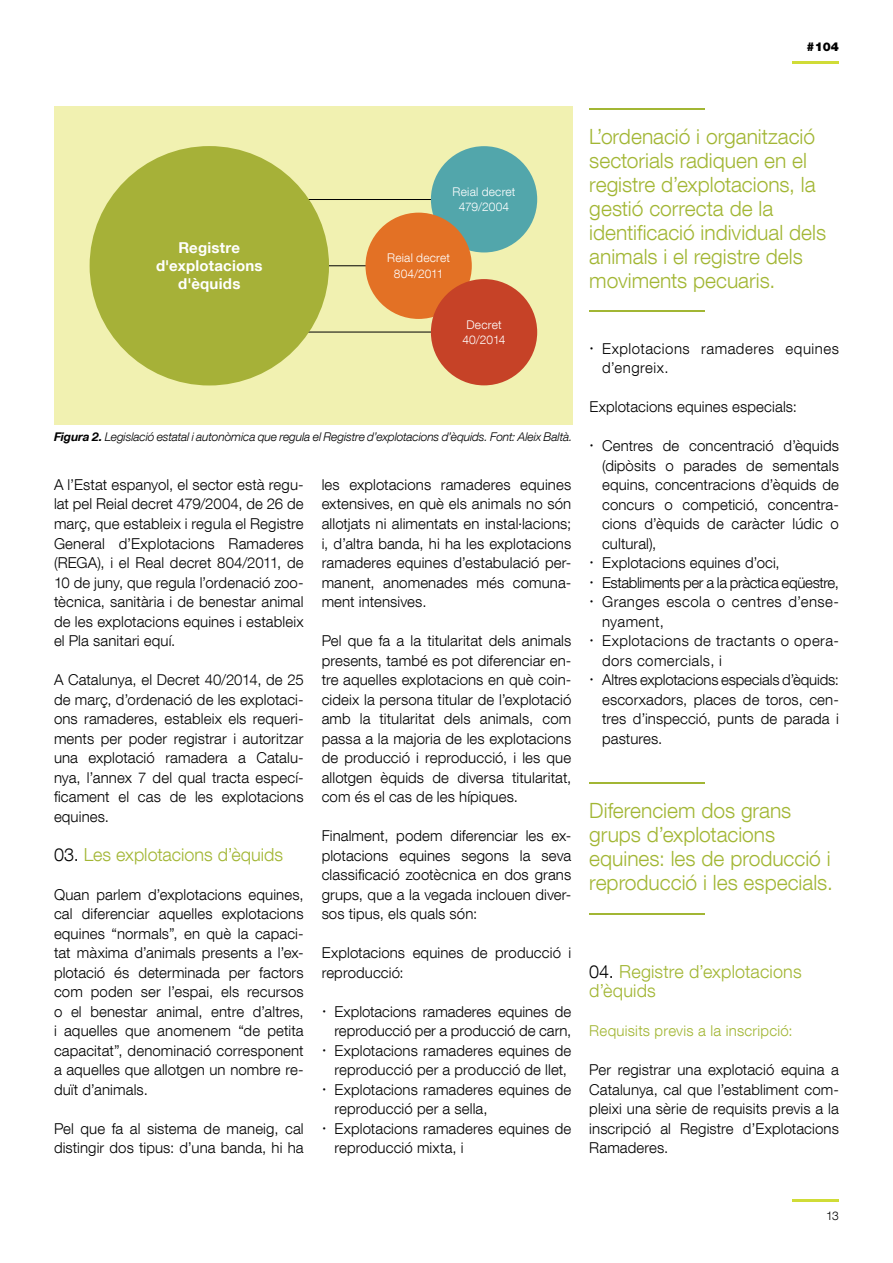
<style>
.page{position:relative;width:893px;height:1263px;background:#fff}
.page>*{position:absolute;margin:0;border:0;box-sizing:border-box;transform-origin:0 0}
.t1{font:300 21px/24px "Helvetica Neue LT Com";color:#a2b634}
.t2{font:300 18px/19.5px "Helvetica Neue LT Com";letter-spacing:.005em;color:#a2b634}
.t3{font:300 15px/19.5px "Helvetica Neue LT Com";letter-spacing:.005em;color:#000;text-align:justify}
.t4{font:300 15px "Helvetica Neue LT Com";letter-spacing:.03em;color:#000}
.t5{font:300 15px/19.5px "Helvetica Neue LT Com";letter-spacing:.035em;color:#000}
.t6{font:300 15px "Helvetica Neue LT Com";letter-spacing:.025em;color:#000}
.t7{font:300 15px "Helvetica Neue LT Com";letter-spacing:-.025em;color:#000}
.t8{font:700 15px/18px "Helvetica Neue LT Com";letter-spacing:.015em;color:#fff;text-align:center}
.t9{font:300 15px "Helvetica Neue LT Com";letter-spacing:.015em;color:#a2b634}
.t10{font:900 12.15px "Helvetica Neue LT Com";color:#000}
.t11{font:italic 300 12px "Helvetica Neue LT Com";letter-spacing:-.01em;color:#000}
.t12{font:300 12px/15.8px "Helvetica Neue LT Com";letter-spacing:.015em;color:#fff;text-align:center}
.t13{font:300 12px "Helvetica Neue LT Com";color:#000}
.s1{font-weight:700}
.s2{color:#000}
.s3{font-size:18px}
</style>
<div class="page">
<hr style="left:589px;top:311px;width:116px;height:1px;background:#a2b634">
<hr style="left:589px;top:108px;width:116px;height:1px;background:#a2b634">
<hr style="left:589px;top:913px;width:116px;height:1px;background:#a2b634">
<hr style="left:589px;top:783px;width:116px;height:1px;background:#a2b634">
<div style="left:54px;top:106px;width:518px;height:319px;background:#f1f1b1"></div>
<hr style="left:278px;top:199px;width:167px;height:1px;background:#000">
<hr style="left:297px;top:265px;width:148px;height:1px;background:#000">
<hr style="left:276px;top:332px;width:169px;height:1px;background:#000">
<div style="left:90px;top:146px;width:239px;height:239px;background:#a6b138;border-radius:50%"></div>
<div style="left:431px;top:146px;width:106px;height:106px;background:#52a6ab;border-radius:50%"></div>
<div style="left:365px;top:213px;width:107px;height:106px;background:#e37125;border-radius:50%"></div>
<div style="left:431px;top:279px;width:106px;height:106px;background:#c64227;border-radius:50%"></div>
<hr style="left:792px;top:1199px;width:47px;height:3px;background:#d0dc37">
<hr style="left:792px;top:61px;width:47px;height:3px;background:#d0dc37">
<p class="t10" style="left:807px;top:40px;width:34px">#104</p>
<p class="t8" style="left:156px;top:238px;width:108px">Registre d'explotacions d'èquids</p>
<p class="t12" style="left:453px;top:183px;width:64px">Reial decret<br>479/2004</p>
<p class="t12" style="left:387px;top:250px;width:64px">Reial decret<br>804/2011</p>
<p class="t12" style="left:462px;top:316px;width:45px">Decret<br>40/2014</p>
<p class="t11" style="left:54px;top:430px;width:520px"><span class="s1">Figura 2.</span> Legislació estatal i autonòmica que regula el Registre d’explotacions d’èquids. Font: Aleix Baltà.</p>
<p class="t3" style="left:54px;top:475px;width:251px">A l’Estat espanyol, el sector està regu&shy;lat pel Reial decret 479/2004, de 26 de març, que estableix i regula el Registre General d’Explotacions Ramaderes (REGA), i el Real decret 804/2011, de 10 de juny, que regula l’ordenació zoo&shy;tècnica, sanitària i de benestar animal de les explotacions equines i estableix el Pla sanitari equí.</p>
<p class="t3" style="left:54px;top:670px;width:251px">A Catalunya, el Decret 40/2014, de 25 de març, d’ordenació de les explotaci&shy;ons ramaderes, estableix els requeri&shy;ments per poder registrar i autoritzar una explotació ramadera a Catalu&shy;nya, l’annex 7 del qual tracta especí&shy;ficament el cas de les explotacions equines.</p>
<p class="t2" style="left:54px;top:844px;width:231px"><span class="s2">03.</span> Les explotacions d’èquids</p>
<p class="t3" style="left:54px;top:884px;width:251px">Quan parlem d’explotacions equines, cal diferenciar aquelles explotacions equines “normals”, en què la capaci&shy;tat màxima d’animals presents a l’ex&shy;plotació és determinada per factors com poden ser l’espai, els recursos o el benestar animal, entre d’altres, i aquelles que anomenem “de petita capacitat”, denominació corresponent a aquelles que allotgen un nombre re&shy;duït d’animals.</p>
<p class="t3" style="left:54px;top:1118px;width:251px">Pel que fa al sistema de maneig, cal distingir dos tipus: d’una banda, hi ha</p>
<p class="t3" style="left:322px;top:475px;width:251px">les explotacions ramaderes equines extensives, en què els animals no són allotjats ni alimentats en instal·lacions; i, d’altra banda, hi ha les explotacions ramaderes equines d’estabulació per&shy;manent, anomenades més comuna&shy;ment intensives.</p>
<p class="t3" style="left:322px;top:631px;width:251px">Pel que fa a la titularitat dels animals presents, també es pot diferenciar en&shy;tre aquelles explotacions en què coin&shy;cideix la persona titular de l’explotació amb la titularitat dels animals, com passa a la majoria de les explotacions de producció i reproducció, i les que allotgen èquids de diversa titularitat, com és el cas de les hípiques.</p>
<p class="t3" style="left:322px;top:826px;width:251px">Finalment, podem diferenciar les ex&shy;plotacions equines segons la seva classificació zootècnica en dos grans grups, que a la vegada inclouen diver&shy;sos tipus, els quals són:</p>
<p class="t3" style="left:322px;top:943px;width:251px">Explotacions equines de producció i reproducció:</p>
<p class="t3" style="left:322px;top:1001px;width:251px"><span class="s3">·</span> Explotacions ramaderes equines de</p>
<p class="t3" style="left:334px;top:1021px;width:238px">reproducció per a producció de carn,</p>
<p class="t3" style="left:322px;top:1040px;width:251px"><span class="s3">·</span> Explotacions ramaderes equines de</p>
<p class="t3" style="left:334px;top:1060px;width:234px">reproducció per a producció de llet,</p>
<p class="t3" style="left:322px;top:1079px;width:251px"><span class="s3">·</span> Explotacions ramaderes equines de</p>
<p class="t3" style="left:334px;top:1099px;width:155px">reproducció per a sella,</p>
<p class="t3" style="left:322px;top:1118px;width:251px"><span class="s3">·</span> Explotacions ramaderes equines de</p>
<p class="t3" style="left:334px;top:1138px;width:131px">reproducció mixta, i</p>
<h1 class="t1" style="left:589px;top:124px;width:238px">L’ordenació i organització sectorials radiquen en el registre d’explotacions, la gestió correcta de la identificació individual dels animals i el registre dels moviments pecuaris.</h1>
<p class="t5" style="left:602px;top:338px;width:238px;text-indent:-13px"><span class="s3">·</span> Explotacions ramaderes equines d’engreix.</p>
<p class="t3" style="left:589px;top:397px;width:209px">Explotacions equines especials:</p>
<p class="t3" style="left:589px;top:436px;width:251px"><span class="s3">·</span> Centres de concentració d’èquids</p>
<p class="t3" style="left:602px;top:455px;width:238px">(dipòsits o parades de sementals</p>
<p class="t3" style="left:602px;top:475px;width:238px">equins, concentracions d’èquids de</p>
<p class="t3" style="left:602px;top:494px;width:238px">concurs o competició, concentra-</p>
<p class="t3" style="left:602px;top:514px;width:238px">cions d’èquids de caràcter lúdic o</p>
<p class="t3" style="left:602px;top:533px;width:56px">cultural),</p>
<p class="t3" style="left:589px;top:553px;width:192px"><span class="s3">·</span> Explotacions equines d’oci,</p>
<p class="t7" style="left:589px;top:573px;width:251px"><span class="s3">·</span> Establiments per a la pràctica eqüestre,</p>
<p class="t4" style="left:589px;top:593px;width:251px"><span class="s3">·</span> Granges escola o centres d’ense-</p>
<p class="t6" style="left:602px;top:612px;width:63px">nyament,</p>
<p class="t6" style="left:589px;top:632px;width:251px"><span class="s3">·</span> Explotacions de tractants o opera-</p>
<p class="t4" style="left:602px;top:651px;width:121px">dors comercials, i</p>
<p class="t3" style="left:589px;top:670px;width:251px"><span class="s3">·</span> Altres explotacions especials d’èquids:</p>
<p class="t3" style="left:602px;top:689px;width:238px">escorxadors, places de toros, cen-</p>
<p class="t3" style="left:602px;top:709px;width:238px">tres d’inspecció, punts de parada i</p>
<p class="t3" style="left:602px;top:728px;width:62px">pastures.</p>
<h1 class="t1" style="left:589px;top:798px;width:245px">Diferenciem dos grans grups d’explotacions equines: les de producció i reproducció i les especials.</h1>
<p class="t2" style="left:589px;top:961px;width:214px"><span class="s2">04.</span> Registre d’explotacions d’èquids</p>
<p class="t9" style="left:589px;top:1022px;width:205px">Requisits previs a la inscripció:</p>
<p class="t3" style="left:589px;top:1060px;width:251px">Per registrar una explotació equina a Catalunya, cal que l’establiment com&shy;pleixi una sèrie de requisits previs a la inscripció al Registre d’Explotacions Ramaderes.</p>
<p class="t13" style="left:826px;top:1208px;width:14px">13</p>
</div>
